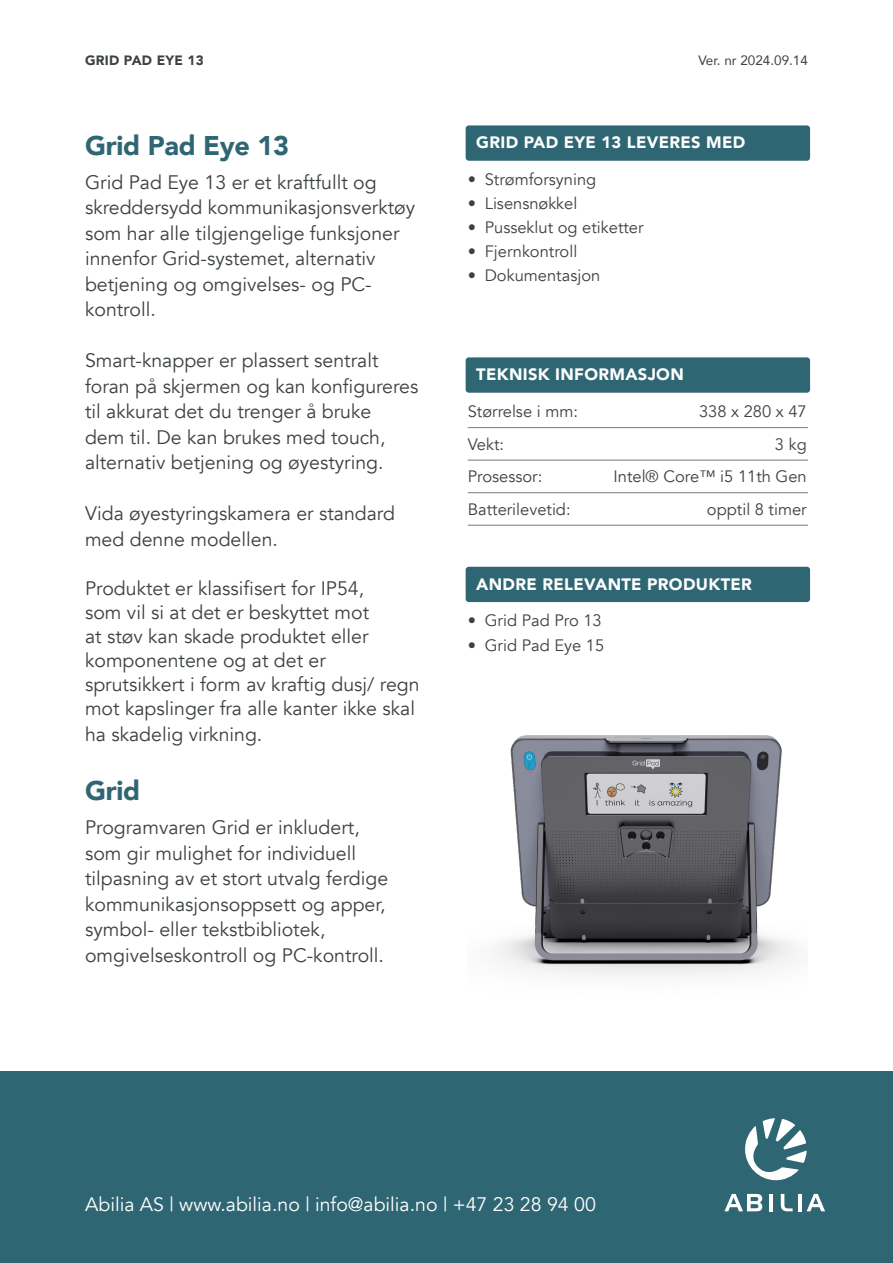
<style>
.page{position:relative;width:893px;height:1263px;background:#fff}
.page>*{position:absolute;margin:0;border:0;box-sizing:border-box;transform-origin:0 0}
.Body_Head{font:900 27px "Avenir";letter-spacing:-.01em;color:#2f6673}
.Body{font:19.5px/25.5px "Avenir";color:#3c4241}
.t1{font:19.5px "Avenir";color:#fff}
.Specifications_Underline{font:16.5px "Avenir";color:#3c4241}
.Bullets_2_Heading__Petroleum{font:900 16.5px "Avenir";letter-spacing:.02em;color:#fff}
.Small_Type{font:13.5px "Avenir";color:#3c4241}
.t2{font:900 13.5px "Avenir";letter-spacing:.02em;color:#3c4241}
</style>
<div class="page">
<div style="left:0;top:1071px;width:893px;height:192px;background:#2f6673"></div>
<svg style="left:724px;top:1194px;width:38px;height:17px"></svg>
<hr style="left:769px;top:1194px;width:4px;height:17px;background:#fff">
<svg style="left:781px;top:1194px;width:12px;height:17px"></svg>
<hr style="left:798px;top:1194px;width:4px;height:17px;background:#fff">
<svg style="left:807px;top:1194px;width:18px;height:17px"></svg>
<svg style="left:745px;top:1118px;width:62px;height:62px"></svg>
<div style="left:466px;top:125px;width:344px;height:36px;background:#2f6673;border-radius:3px"></div>
<div style="left:466px;top:567px;width:344px;height:35px;background:#2f6673;border-radius:3px"></div>
<div style="left:466px;top:357px;width:344px;height:36px;background:#2f6673;border-radius:3px"></div>
<hr style="left:468px;top:427px;width:340px;height:1px;background:#8a8888">
<hr style="left:468px;top:460px;width:340px;height:1px;background:#8a8888">
<hr style="left:468px;top:492px;width:340px;height:1px;background:#8a8888">
<hr style="left:468px;top:525px;width:340px;height:1px;background:#8a8888">
<img style="left:496px;top:735px;width:300px;height:242px">
<p class="t2" style="left:85px;top:48px;width:120px">GRID PAD EYE 13</p>
<p class="Small_Type" style="left:698px;top:49px;width:111px">Ver. nr 2024.09.14</p>
<p class="Body_Head" style="left:85px;top:122px;width:206px">Grid Pad Eye 13</p>
<p class="Body" style="left:85px;top:169px;width:332px">Grid Pad Eye 13 er et kraftfullt og skreddersydd kommunikasjonsverktøy som har alle tilgjengelige funksjoner innenfor Grid-systemet, alternativ betjening og omgivelses- og PC&shy;kontroll.</p>
<p class="Body" style="left:85px;top:348px;width:335px">Smart-knapper er plassert sentralt foran på skjermen og kan konfigureres til akkurat det du trenger å bruke<br>dem til. De kan brukes med touch, alternativ betjening og øyestyring.</p>
<p class="Body" style="left:85px;top:501px;width:311px">Vida øyestyringskamera er standard med denne modellen.</p>
<p class="Body" style="left:85px;top:577px;width:336px;line-height:24.3px">Produktet er klassifisert for IP54,<br>som vil si at det er beskyttet mot<br>at støv kan skade produktet eller komponentene og at det er sprutsikkert i form av kraftig dusj/ regn mot kapslinger fra alle kanter ikke skal ha skadelig virkning.</p>
<p class="Body_Head" style="left:85px;top:768px;width:57px">Grid</p>
<p class="Body" style="left:85px;top:815px;width:305px">Programvaren Grid er inkludert, som gir mulighet for individuell tilpasning av et stort utvalg ferdige kommunikasjonsoppsett og apper, symbol- eller tekstbibliotek, omgivelseskontroll og PC-kontroll.</p>
<p class="Bullets_2_Heading__Petroleum" style="left:476px;top:128px;width:271px">GRID PAD EYE 13 LEVERES MED</p>
<p class="Specifications_Underline" style="left:468px;top:170px;width:130px">• Strømforsyning</p>
<p class="Specifications_Underline" style="left:468px;top:194px;width:111px">• Lisensnøkkel</p>
<p class="Specifications_Underline" style="left:468px;top:218px;width:177px">• Pusseklut og etiketter</p>
<p class="Specifications_Underline" style="left:468px;top:242px;width:111px">• Fjernkontroll</p>
<p class="Specifications_Underline" style="left:468px;top:266px;width:134px">• Dokumentasjon</p>
<p class="Bullets_2_Heading__Petroleum" style="left:476px;top:360px;width:209px">TEKNISK INFORMASJON</p>
<p class="Specifications_Underline" style="left:468px;top:402px;width:112px">Størrelse i mm:</p>
<p class="Specifications_Underline" style="left:699px;top:402px;width:109px">338 x 280 x 47</p>
<p class="Specifications_Underline" style="left:468px;top:434px;width:38px">Vekt:</p>
<p class="Specifications_Underline" style="left:775px;top:434px;width:33px">3 kg</p>
<p class="Specifications_Underline" style="left:468px;top:467px;width:76px">Prosessor:</p>
<p class="Specifications_Underline" style="left:613px;top:467px;width:195px">Intel® Core™ i5 11th Gen</p>
<p class="Specifications_Underline" style="left:468px;top:499px;width:104px">Batterilevetid:</p>
<p class="Specifications_Underline" style="left:707px;top:499px;width:101px">opptil 8 timer</p>
<p class="Bullets_2_Heading__Petroleum" style="left:476px;top:570px;width:277px">ANDRE RELEVANTE PRODUKTER</p>
<p class="Specifications_Underline" style="left:468px;top:611px;width:136px">• Grid Pad Pro 13</p>
<p class="Specifications_Underline" style="left:468px;top:635px;width:138px">• Grid Pad Eye 15</p>
<p class="t1" style="left:85px;top:1193px;width:512px">Abilia AS | www.abilia.no | info@abilia.no | +47 23 28 94 00</p>
</div>
